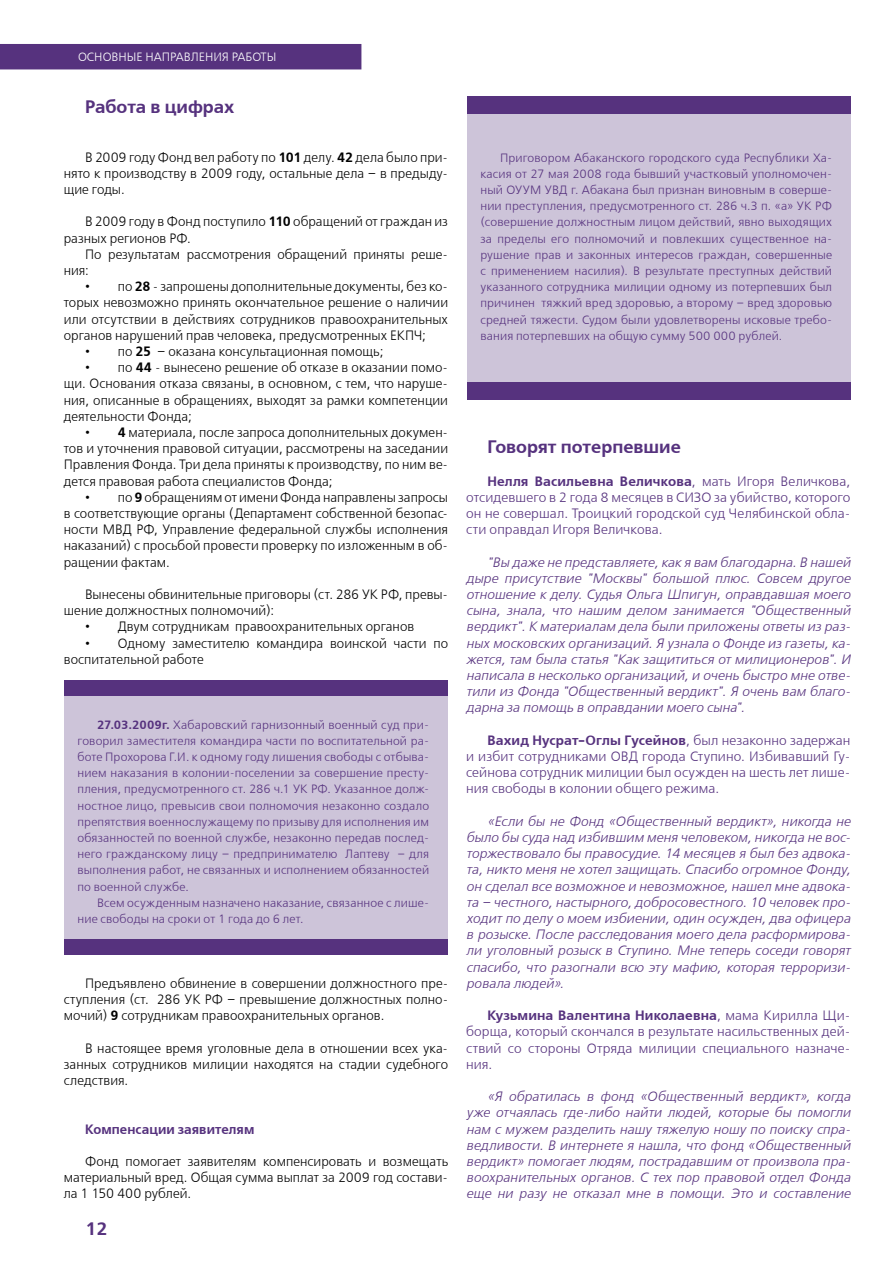
<style>
.page{position:relative;width:893px;height:1263px;background:#fff}
.page>*{position:absolute;margin:0;border:0;box-sizing:border-box;transform-origin:0 0}
.t1{font:700 18px "Free Set C";color:#56327e}
.t2{font:13.5px/16.2px "Free Set C";letter-spacing:.005em;color:#000;text-align:justify}
.t3{font:italic 13.5px/16.2px "Free Set C";letter-spacing:.005em;color:#56327e;text-align:justify}
.t4{font:13.5px/16.2px "Free Set C";letter-spacing:.005em;color:#56327e;text-align:justify}
.t5{font:700 13.5px "Free Set C";color:#56327e}
.t6{font:12px/16.2px "Free Set C";letter-spacing:.015em;color:#56327e;text-align:justify}
.t7{font:12px "Free Set C";color:#fff}
.s1{font-weight:700}
</style>
<div class="page">
<div style="left:0;top:44px;width:361px;height:25px;background:#56327e"></div>
<div style="left:64px;top:691px;width:383px;height:256px;background:#cdc4d9"></div>
<div style="left:64px;top:680px;width:383px;height:16px;background:#56327e"></div>
<div style="left:64px;top:939px;width:383px;height:16px;background:#56327e"></div>
<div style="left:467px;top:109px;width:383px;height:282px;background:#cdc4d9"></div>
<div style="left:467px;top:97px;width:383px;height:17px;background:#56327e"></div>
<div style="left:467px;top:382px;width:383px;height:18px;background:#56327e"></div>
<p class="t7" style="left:78px;top:50px;width:200px">основ ные нап равления работы</p>
<h1 class="t1" style="left:85px;top:96px;width:151px">Работа в цифрах</h1>
<p class="t2" style="left:64px;top:149px;width:386px;text-indent:21px">В 2009 году Фонд вел работу по <span class="s1">101</span> делу. <span class="s1">42</span> дела было при&shy;нято к производству в 2009 году, остальные дела – в предыду&shy;щие годы.</p>
<p class="t2" style="left:64px;top:214px;width:386px;text-indent:21px">В 2009 году в Фонд поступило <span class="s1">110</span> обращений от граждан из разных регионов РФ.</p>
<p class="t2" style="left:64px;top:246px;width:386px;text-indent:21px">По результатам рассмотрения обращений приняты реше&shy;ния:</p>
<p class="t2" style="left:64px;top:279px;width:386px;text-indent:21px">• по <span class="s1">28</span> - запрошены дополнительные документы, без ко&shy;торых невозможно принять окончательное решение о наличии или отсутствии в действиях сотрудников правоохранительных органов нарушений прав человека, предусмотренных ЕКПЧ;</p>
<p class="t2" style="left:85px;top:343px;width:300px">• по <span class="s1">25</span> – оказана консультационная помощь;</p>
<p class="t2" style="left:64px;top:360px;width:386px;text-indent:21px">• по <span class="s1">44</span> - вынесено решение об отказе в оказании помо&shy;щи. Основания отказа связаны, в основном, с тем, что наруше&shy;ния, описанные в обращениях, выходят за рамки компетенции деятельности Фонда;</p>
<p class="t2" style="left:64px;top:424px;width:386px;text-indent:21px">• <span class="s1">4</span> материала, после запроса дополнительных докумен&shy;тов и уточнения правовой ситуации, рассмотрены на заседании Правления Фонда. Три дела приняты к производству, по ним ве&shy;дется правовая работа специалистов Фонда;</p>
<p class="t2" style="left:64px;top:489px;width:386px;text-indent:21px">• по <span class="s1">9</span> обращениям от имени Фонда направлены запросы в соответствующие органы (Департамент собственной безопас&shy;ности МВД РФ, Управление федеральной службы исполнения наказаний) с просьбой провести проверку по изложенным в об&shy;ращении фактам.</p>
<p class="t2" style="left:64px;top:586px;width:386px;text-indent:21px">Вынесены обвинительные приговоры (ст. 286 УК РФ, превы&shy;шение должностных полномочий):</p>
<p class="t2" style="left:85px;top:619px;width:331px">• Двум сотрудникам правоохранительных органов</p>
<p class="t2" style="left:64px;top:635px;width:386px;text-indent:21px">• Одному заместителю командира воинской части по воспитательной работе</p>
<p class="t6" style="left:78px;top:717px;width:353px;text-indent:20px"><span class="s1">27.03.2009г.</span> Хабаровский гарнизонный военный суд при&shy;говорил заместителя командира части по воспитательной ра&shy;боте Прохорова Г.И. к одному году лишения свободы с отбыва&shy;нием наказания в колонии-поселении за совершение престу&shy;пления, предусмотренного ст. 286 ч.1 УК РФ. Указанное долж&shy;ностное лицо, превысив свои полномочия незаконно создало препятствия военнослужащему по призыву для исполнения им обязанностей по военной службе, незаконно передав послед&shy;него гражданскому лицу – предпринимателю Лаптеву – для выполнения работ, не связанных и исполнением обязанностей по военной службе.</p>
<p class="t6" style="left:78px;top:895px;width:353px;text-indent:20px">Всем осужденным назначено наказание, связанное с лише&shy;ние свободы на сроки от 1 года до 6 лет.</p>
<p class="t2" style="left:64px;top:975px;width:386px;text-indent:21px">Предъявлено обвинение в совершении должностного пре&shy;ступления (ст. 286 УК РФ – превышение должностных полно&shy;мочий) <span class="s1">9</span> сотрудникам правоохранительных органов.</p>
<p class="t2" style="left:64px;top:1040px;width:386px;text-indent:21px">В настоящее время уголовные дела в отношении всех ука&shy;занных сотрудников милиции находятся на стадии судебного следствия.</p>
<p class="t5" style="left:85px;top:1121px;width:171px">Компенсации заявителям</p>
<p class="t2" style="left:64px;top:1153px;width:386px;text-indent:21px">Фонд помогает заявителям компенсировать и возмещать материальный вред. Общая сумма выплат за 2009 год состави&shy;ла 1 150 400 рублей.</p>
<h1 class="t1" style="left:86px;top:1218px;width:24px">12</h1>
<p class="t6" style="left:480px;top:150px;width:353px;text-indent:20px">Приговором Абаканского городского суда Республики Ха&shy;касия от 27 мая 2008 года бывший участковый уполномочен&shy;ный ОУУМ УВД г. Абакана был признан виновным в соверше&shy;нии преступления, предусмотренного ст. 286 ч.3 п. «а» УК РФ (совершение должностным лицом действий, явно выходящих за пределы его полномочий и повлекших существенное на&shy;рушение прав и законных интересов граждан, совершенные с применением насилия). В результате преступных действий указанного сотрудника милиции одному из потерпевших был причинен тяжкий вред здоровью, а второму – вред здоровью средней тяжести. Судом были удовлетворены исковые требо&shy;вания потерпевших на общую сумму 500 000 рублей.</p>
<h1 class="t1" style="left:487px;top:436px;width:195px">Говорят потерпевшие</h1>
<p class="t4" style="left:466px;top:473px;width:386px;text-indent:21px"><span class="s1">Нелля Васильевна Величкова</span>, мать Игоря Величкова, отсидевшего в 2 года 8 месяцев в СИЗО за убийство, которого он не совершал. Троицкий городской суд Челябинской обла&shy;сти оправдал Игоря Величкова.</p>
<p class="t3" style="left:466px;top:554px;width:386px;text-indent:21px">"Вы даже не представляете, как я вам благодарна. В нашей дыре присутствие "Москвы" большой плюс. Совсем другое отношение к делу. Судья Ольга Шпигун, оправдавшая моего сына, знала, что нашим делом занимается "Общественный вердикт". К материалам дела были приложены ответы из раз&shy;ных московских организаций. Я узнала о Фонде из газеты, ка&shy;жется, там была статья "Как защититься от милиционеров". И написала в несколько организаций, и очень быстро мне отве&shy;тили из Фонда "Общественный вердикт". Я очень вам благо&shy;дарна за помощь в оправдании моего сына".</p>
<p class="t4" style="left:466px;top:732px;width:386px;text-indent:21px"><span class="s1">Вахид Нусрат-Оглы Гусейнов</span>, был незаконно задержан и избит сотрудниками ОВД города Ступино. Избивавший Гу&shy;сейнова сотрудник милиции был осужден на шесть лет лише&shy;ния свободы в колонии общего режима.</p>
<p class="t3" style="left:466px;top:813px;width:386px;text-indent:21px">«Если бы не Фонд «Общественный вердикт», никогда не было бы суда над избившим меня человеком, никогда не вос&shy;торжествовало бы правосудие. 14 месяцев я был без адвока&shy;та, никто меня не хотел защищать. Спасибо огромное Фонду, он сделал все возможное и невозможное, нашел мне адвока&shy;та – честного, настырного, добросовестного. 10 человек про&shy;ходит по делу о моем избиении, один осужден, два офицера в розыске. После расследования моего дела расформирова&shy;ли уголовный розыск в Ступино. Мне теперь соседи говорят спасибо, что разогнали всю эту мафию, которая терроризи&shy;ровала людей».</p>
<p class="t4" style="left:466px;top:1008px;width:386px;text-indent:21px"><span class="s1">Кузьмина Валентина Николаевна</span>, мама Кирилла Щи&shy;борща, который скончался в результате насильственных дей&shy;ствий со стороны Отряда милиции специального назначе&shy;ния.</p>
<p class="t3" style="left:466px;top:1089px;width:386px;text-indent:21px">«Я обратилась в фонд «Общественный вердикт», когда уже отчаялась где-либо найти людей, которые бы помогли нам с мужем разделить нашу тяжелую ношу по поиску спра&shy;ведливости. В интернете я нашла, что фонд «Общественный вердикт» помогает людям, пострадавшим от произвола пра&shy;воохранительных органов. С тех пор правовой отдел Фонда еще ни разу не отказал мне в помощи. Это и составление</p>
</div>
